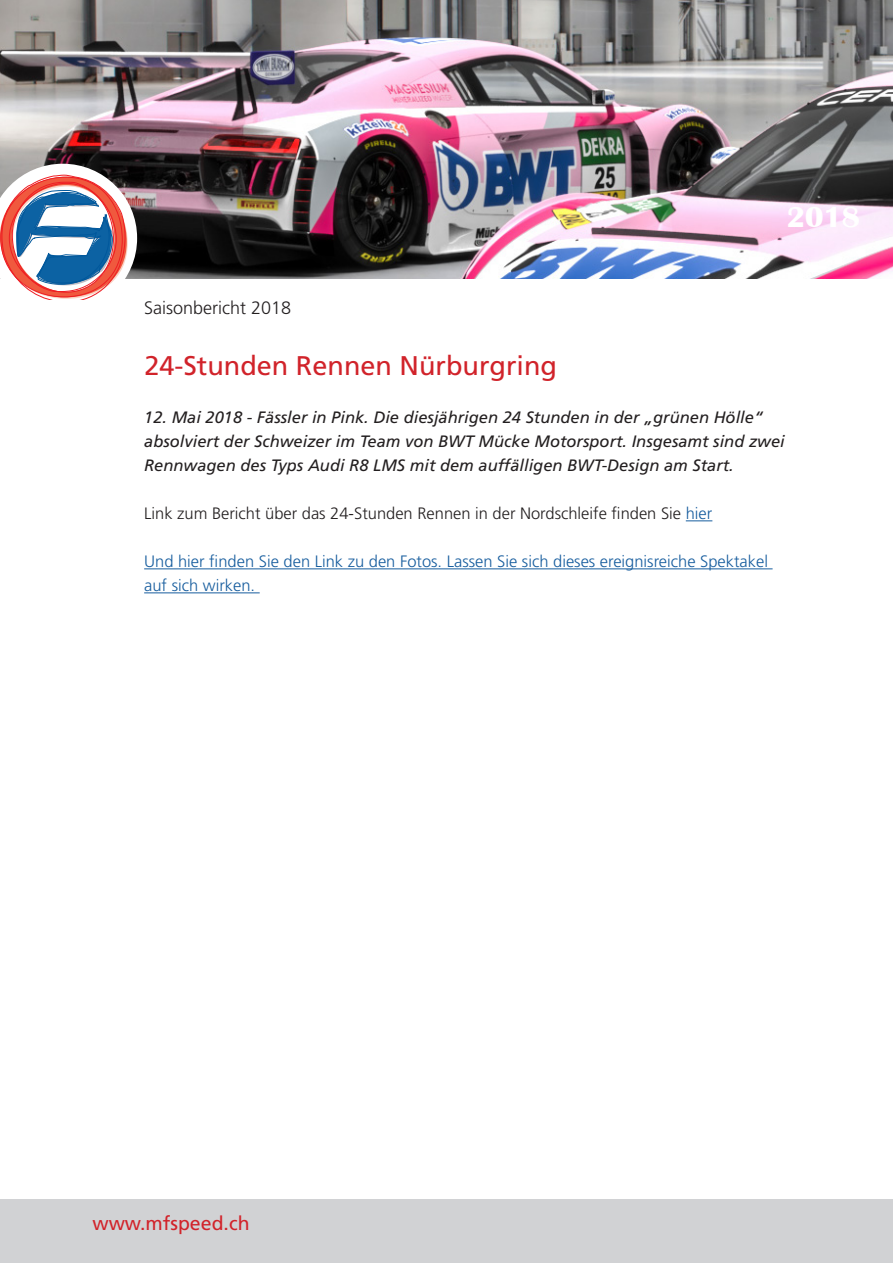
<style>
.page{position:relative;width:893px;height:1263px;background:#fff}
.page>*{position:absolute;margin:0;border:0;box-sizing:border-box;transform-origin:0 0}
.t1{font:700 30px "Britannic";color:#fff}
.t2{font:27px "Frutiger";color:#d1232a}
.t3{font:19.5px "Frutiger";color:#d1232a}
.t4{font:300 18px "Frutiger";color:#231f20}
.t5{font:italic 16.5px/24px "Frutiger";color:#231f20}
.t6{font:300 16.5px/24px "Frutiger";color:#175d9e}
.t7{font:300 16.5px "Frutiger";color:#231f20}
.s1{color:#175d9e}
</style>
<div class="page">
<img style="left:0;top:0;width:893px;height:279px">
<svg style="left:686px;top:520px;width:26px;height:1px"></svg>
<hr style="left:144px;top:568px;width:629px;height:1px;background:#175d9e">
<hr style="left:144px;top:592px;width:116px;height:1px;background:#175d9e">
<svg style="left:0;top:164px;width:137px;height:136px"></svg>
<div style="left:0;top:1200px;width:893px;height:63px;background:#d1d2d4"></div>
<p class="t4" style="left:144px;top:298px;width:149px">Saisonbericht 2018</p>
<p class="t1" style="left:787px;top:200px;width:75px">2018</p>
<p class="t2" style="left:144px;top:350px;width:414px">24-Stunden Rennen Nürburgring</p>
<p class="t5" style="left:144px;top:405px;width:642px">12. Mai 2018 - Fässler in Pink. Die diesjährigen 24 Stunden in der „grünen Hölle“ absolviert der Schweizer im Team von BWT Mücke Motorsport. Insgesamt sind zwei<br>Rennwagen des Typs Audi R8 LMS mit dem auffälligen BWT-Design am Start.</p>
<p class="t7" style="left:144px;top:504px;width:570px">Link zum Bericht über das 24-Stunden Rennen in der Nordschleife finden Sie <span class="s1">hier</span></p>
<p class="t6" style="left:144px;top:549px;width:625px">Und hier finden Sie den Link zu den Fotos. Lassen Sie sich dieses ereignisreiche Spektakel auf sich wirken.</p>
<p class="t3" style="left:92px;top:1212px;width:159px">www.mfspeed.ch</p>
</div>
